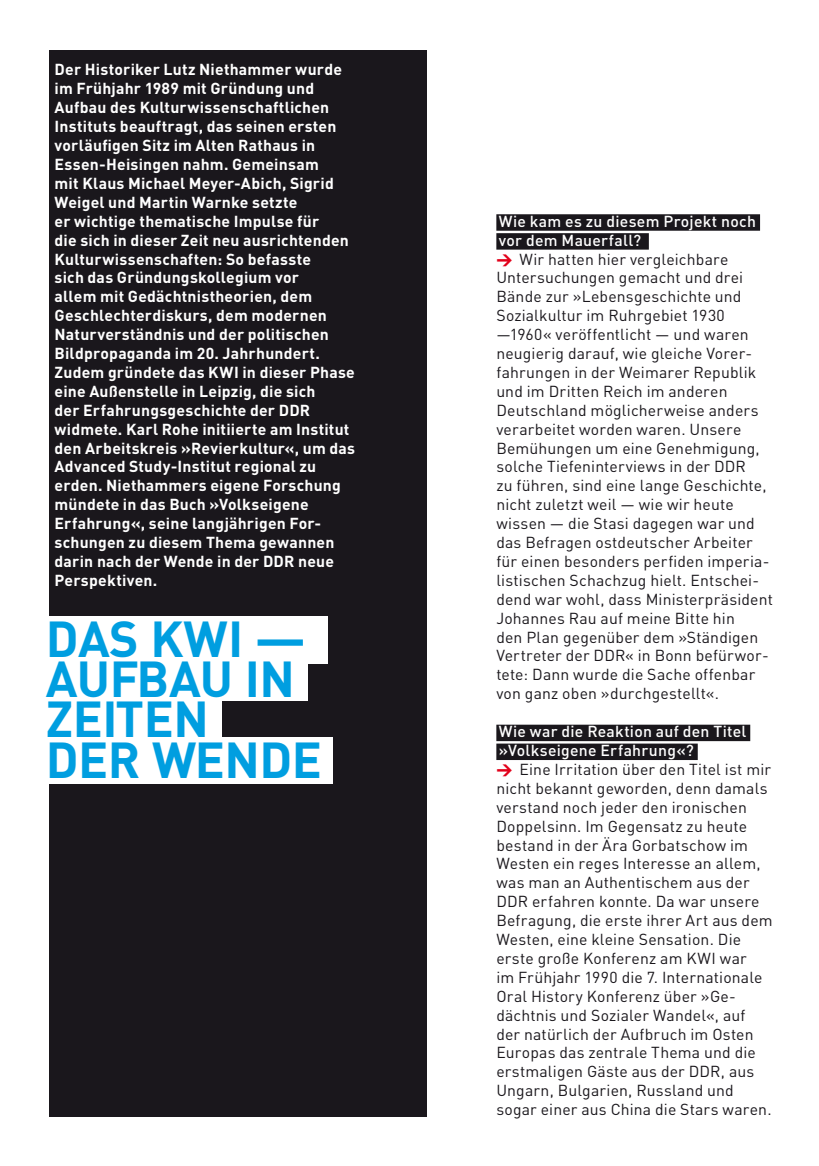
<style>
.page{position:relative;width:819px;height:1166px;background:#fff}
.page>*{position:absolute;margin:0;border:0;box-sizing:border-box;transform-origin:0 0}
.t1{font:700 49.88px/40.2px "FFDIN";letter-spacing:-.01em;color:#009ee0}
.t2{font:15.75px/18.9px "FFDIN";letter-spacing:.01em;color:#1a171c}
.t3{font:700 15.75px/18.9px "FFDIN";letter-spacing:.01em;color:#fff}
.s1{font-weight:500;color:#fff}
.s2{font-weight:900;color:#e2001a}
</style>
<div class="page">
<div style="left:50px;top:50px;width:377px;height:1066px;background:#1a171c"></div>
<div style="left:496px;top:214px;width:264px;height:17px;background:#1a171c"></div>
<div style="left:496px;top:233px;width:152px;height:17px;background:#1a171c"></div>
<div style="left:496px;top:725px;width:254px;height:16px;background:#1a171c"></div>
<div style="left:496px;top:743px;width:201px;height:17px;background:#1a171c"></div>
<div style="left:20px;top:616px;width:307px;height:47px;background:#fff"></div>
<div style="left:0;top:661px;width:307px;height:40px;background:#fff"></div>
<div style="left:0;top:699px;width:221px;height:40px;background:#fff"></div>
<div style="left:25px;top:737px;width:307px;height:46px;background:#fff"></div>
<p class="t3" style="left:55px;top:60px;width:302px">Der Historiker Lutz Niethammer wurde im Frühjahr 1989 mit Gründung und Aufbau des Kulturwissenschaftlichen Instituts beauftragt, das seinen ersten vorläufigen Sitz im Alten Rathaus in Essen-Heisingen nahm. Gemeinsam<br>mit Klaus Michael Meyer-Abich, Sigrid Weigel und Martin Warnke setzte<br>er wichtige thematische Impulse für<br>die sich in dieser Zeit neu ausrichtenden Kulturwissenschaften: So befasste<br>sich das Gründungskollegium vor<br>allem mit Gedächtnistheorien, dem Geschlechterdiskurs, dem modernen Naturverständnis und der politischen Bildpropaganda im 20. Jahrhundert.<br>Zudem gründete das KWI in dieser Phase eine Außenstelle in Leipzig, die sich<br>der Erfahrungsgeschichte der DDR widmete. Karl Rohe initiierte am Institut den Arbeitskreis »Revierkultur«, um das Advanced Study-Institut regional zu erden. Niethammers eigene Forschung mündete in das Buch »Volkseigene Erfahrung«, seine langjährigen For&shy;schungen zu diesem Thema gewannen darin nach der Wende in der DDR neue Perspektiven.</p>
<h1 class="t1" style="left:46px;top:617px;width:277px">DAS KWI —<br>AUFBAU IN<br>ZEITEN<br>DER WENDE</h1>
<p class="t2" style="left:496px;top:211px;width:278px"><span class="s1">Wie kam es zu diesem Projekt noch vor dem Mauerfall?<br></span><span class="s2">&gt;</span> Wir hatten hier vergleichbare Untersuchungen gemacht und drei Bände zur »Lebensgeschichte und Sozialkultur im Ruhrgebiet 1930 —1960« veröffentlicht — und waren neugierig darauf, wie gleiche Vorer&shy;fahrungen in der Weimarer Republik und im Dritten Reich im anderen Deutschland möglicherweise anders verarbeitet worden waren. Unsere Bemühungen um eine Genehmigung, solche Tiefeninterviews in der DDR<br>zu führen, sind eine lange Geschichte, nicht zuletzt weil — wie wir heute wissen — die Stasi dagegen war und das Befragen ostdeutscher Arbeiter für einen besonders perfiden imperia&shy;listischen Schachzug hielt. Entschei&shy;dend war wohl, dass Ministerpräsident Johannes Rau auf meine Bitte hin<br>den Plan gegenüber dem »Ständigen Vertreter der DDR« in Bonn befürwor&shy;tete: Dann wurde die Sache offenbar von ganz oben »durchgestellt«.</p>
<p class="t2" style="left:496px;top:722px;width:278px"><span class="s1">Wie war die Reaktion auf den Titel »Volkseigene Erfahrung«?<br></span><span class="s2">&gt;</span> Eine Irritation über den Titel ist mir nicht bekannt geworden, denn damals verstand noch jeder den ironischen Doppelsinn. Im Gegensatz zu heute bestand in der Ära Gorbatschow im Westen ein reges Interesse an allem, was man an Authentischem aus der DDR erfahren konnte. Da war unsere Befragung, die erste ihrer Art aus dem Westen, eine kleine Sensation. Die erste große Konferenz am KWI war<br>im Frühjahr 1990 die 7. Internationale Oral History Konferenz über »Ge&shy;dächtnis und Sozialer Wandel«, auf der natürlich der Aufbruch im Osten Europas das zentrale Thema und die erstmaligen Gäste aus der DDR, aus Ungarn, Bulgarien, Russland und sogar einer aus China die Stars waren.</p>
</div>
